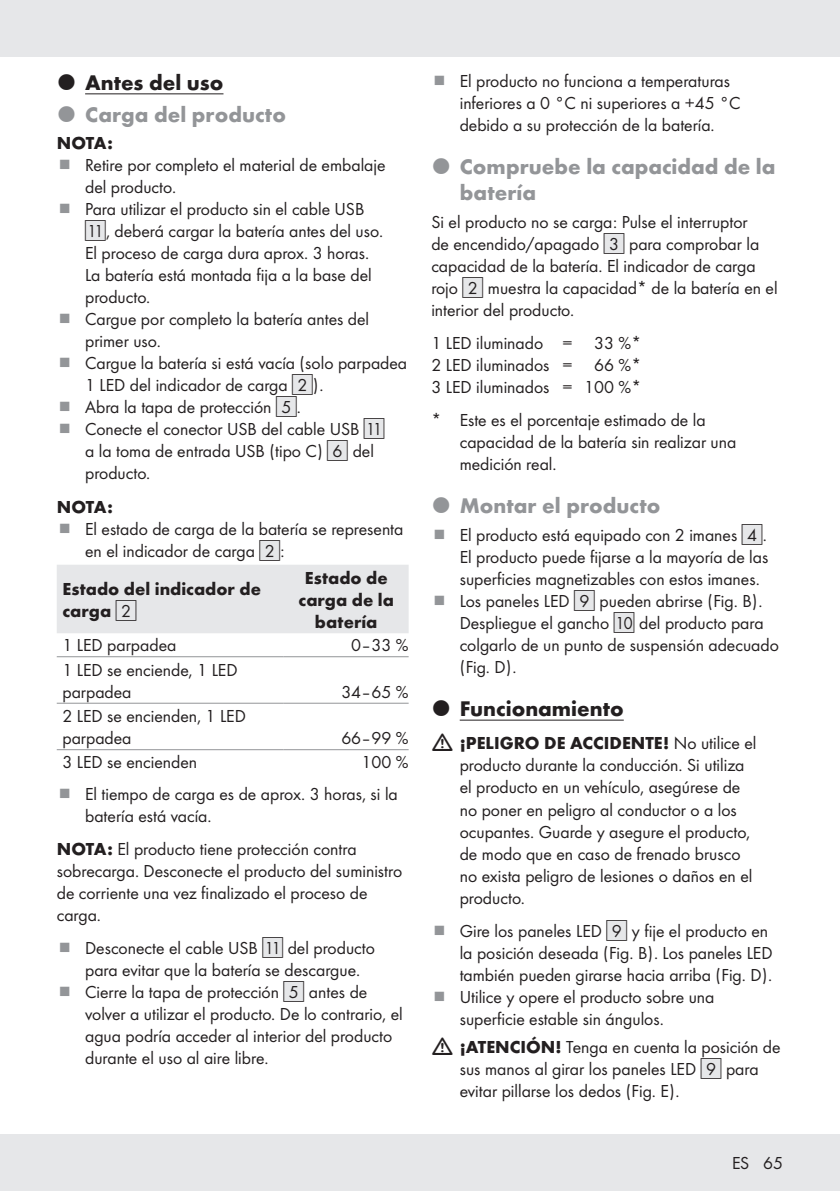
<style>
.page{position:relative;width:840px;height:1191px;background:#fff}
.page>*{position:absolute;margin:0;border:0;box-sizing:border-box;transform-origin:0 0}
.t1{font:700 22px/26px "Futura";color:#939598}
.t2{font:700 22px "Futura";color:#231f20}
.Body{font:18px/22px "Futura Boo";color:#231f20}
.Body_SB{font:18px/22px "Futura Boo";color:#231f20}
.Left__Table{font:18px/22px "Futura Boo";color:#231f20}
.Indent_SB{font:18px/22px "Futura Boo";color:#231f20}
.Headline__Table{font:700 18px/22px "Futura";color:#231f20}
.Body__Table{font:18px "Futura Boo";color:#231f20}
.Body-2{font:700 18px "Futura";color:#231f20}
.Body_SB-2{font:700 18px "Futura";color:#231f20}
.s1{font-family:"IMP Lidl Num Box";font-size:15.8px;color:#e6e7e9}
.s2{font-family:"IMP Lidl Num Box";font-size:15.8px}
.s3{font-family:"IMP Lidl Num Box";font-weight:400;font-size:15.8px;color:#e6e7e9}
.s4{font-family:"IMP Lidl Num Box";font-weight:400;font-size:15.8px}
.s5{font-family:"Futura";font-weight:700}
</style>
<div class="page">
<div style="left:0;top:1134px;width:839px;height:57px;background:#e6e7e9"></div>
<div style="left:0;top:0;width:839px;height:57px;background:#e6e7e9"></div>
<hr style="left:85px;top:93px;width:138px;height:1px;background:#231f20">
<div style="left:57px;top:565px;width:351px;height:68px;background:#e6e7e9"></div>
<hr style="left:57px;top:656px;width:226px;height:1px;background:#939598">
<hr style="left:283px;top:656px;width:125px;height:1px;background:#939598">
<hr style="left:57px;top:702px;width:226px;height:1px;background:#939598">
<hr style="left:283px;top:702px;width:125px;height:1px;background:#939598">
<hr style="left:57px;top:749px;width:226px;height:1px;background:#939598">
<hr style="left:283px;top:749px;width:125px;height:1px;background:#939598">
<hr style="left:459px;top:719px;width:164px;height:1px;background:#231f20">
<p class="t2" style="left:85px;top:66px;width:140px">Antes del uso</p>
<p class="t1" style="left:85px;top:99px;width:202px">Carga del producto</p>
<p class="Body-2" style="left:57px;top:130px;width:58px">NOTA:</p>
<p class="Body" style="left:85px;top:153px;width:302px">Retire por completo el material de embalaje del producto.</p>
<p class="Body" style="left:85px;top:197px;width:297px">Para utilizar el producto sin el cable USB <span class="s1">[</span><span class="s2">11]</span>, deberá cargar la batería antes del uso.<br>El proceso de carga dura aprox. 3 horas.<br>La batería está montada fija a la base del producto.</p>
<p class="Body" style="left:85px;top:307px;width:285px">Cargue por completo la batería antes del primer uso.</p>
<p class="Body" style="left:85px;top:351px;width:323px">Cargue la batería si está vacía (solo parpadea<br>1 LED del indicador de carga <span class="s1">[</span><span class="s2">2]</span>).</p>
<p class="Body" style="left:85px;top:395px;width:215px">Abra la tapa de protección <span class="s1">[</span><span class="s2">5]</span>.</p>
<p class="Body" style="left:85px;top:417px;width:301px">Conecte el conector USB del cable USB <span class="s1">[</span><span class="s2">11] </span>a la toma de entrada USB (tipo C) <span class="s1">[</span><span class="s2">6]</span> del producto.</p>
<p class="Body_SB-2" style="left:57px;top:493px;width:58px">NOTA:</p>
<p class="Body" style="left:85px;top:517px;width:319px">El estado de carga de la batería se representa en el indicador de carga <span class="s1">[</span><span class="s2">2]</span>:</p>
<p class="Headline__Table" style="left:62px;top:576px;width:200px">Estado del indicador de carga <span class="s3">[</span><span class="s4">2]</span></p>
<p class="Headline__Table" style="left:298px;top:565px;width:97px;text-align:center">Estado de carga de la batería</p>
<p class="Left__Table" style="left:62px;top:633px;width:115px">1 LED parpadea</p>
<p class="Body__Table" style="left:351px;top:632px;width:59px">0–33 %</p>
<p class="Left__Table" style="left:62px;top:657px;width:176px">1 LED se enciende, 1 LED parpadea</p>
<p class="Body__Table" style="left:341px;top:679px;width:69px">34–65 %</p>
<p class="Left__Table" style="left:62px;top:704px;width:185px">2 LED se encienden, 1 LED parpadea</p>
<p class="Body__Table" style="left:341px;top:725px;width:69px">66‒99 %</p>
<p class="Left__Table" style="left:62px;top:750px;width:136px">3 LED se encienden</p>
<p class="Body__Table" style="left:361px;top:750px;width:49px">100 %</p>
<p class="Body" style="left:85px;top:781px;width:314px">El tiempo de carga es de aprox. 3 horas, si la batería está vacía.</p>
<p class="Body_SB" style="left:57px;top:837px;width:347px"><span class="s5">NOTA:</span> El producto tiene protección contra sobrecarga. Desconecte el producto del suministro de corriente una vez finalizado el proceso de carga.</p>
<p class="Body" style="left:85px;top:936px;width:291px">Desconecte el cable USB <span class="s1">[</span><span class="s2">11]</span> del producto para evitar que la batería se descargue.</p>
<p class="Body" style="left:85px;top:980px;width:319px">Cierre la tapa de protección <span class="s1">[</span><span class="s2">5]</span> antes de volver a utilizar el producto. De lo contrario, el agua podría acceder al interior del producto durante el uso al aire libre.</p>
<p class="Body" style="left:459px;top:69px;width:282px">El producto no funciona a temperaturas inferiores a 0 °C ni superiores a +45 °C debido a su protección de la batería.</p>
<p class="t1" style="left:459px;top:152px;width:317px">Compruebe la capacidad de la batería</p>
<p class="Body" style="left:431px;top:210px;width:347px">Si el producto no se carga: Pulse el interruptor<br>de encendido/apagado <span class="s1">[</span><span class="s2">3]</span> para comprobar la capacidad de la batería. El indicador de carga rojo <span class="s1">[</span><span class="s2">2]</span> muestra la capacidad* de la batería en el interior del producto.</p>
<p class="Body_SB" style="left:431px;top:331px;width:211px">1 LED iluminado = 33 %*</p>
<p class="Body" style="left:431px;top:353px;width:211px">2 LED iluminados = 66 %*</p>
<p class="Body" style="left:431px;top:375px;width:211px">3 LED iluminados = 100 %*</p>
<p class="Indent_SB" style="left:459px;top:408px;width:278px;text-indent:-28px">* Este es el porcentaje estimado de la capacidad de la batería sin realizar una medición real.</p>
<p class="t1" style="left:459px;top:491px;width:202px">Montar el producto</p>
<p class="Body" style="left:459px;top:523px;width:310px">El producto está equipado con 2 imanes <span class="s1">[</span><span class="s2">4]</span>.<br>El producto puede fijarse a la mayoría de las superficies magnetizables con estos imanes.</p>
<p class="Body" style="left:459px;top:589px;width:320px">Los paneles LED <span class="s1">[</span><span class="s2">9]</span> pueden abrirse (Fig. B).<br>Despliegue el gancho <span class="s1">[</span><span class="s2">10]</span> del producto para colgarlo de un punto de suspensión adecuado (Fig. D).</p>
<p class="t2" style="left:459px;top:692px;width:165px">Funcionamiento</p>
<p class="Body" style="left:459px;top:731px;width:298px"><span class="s5">¡PELIGRO DE ACCIDENTE!</span> No utilice el producto durante la conducción. Si utiliza el producto en un vehículo, asegúrese de no poner en peligro al conductor o a los ocupantes. Guarde y asegure el producto, de modo que en caso de frenado brusco no exista peligro de lesiones o daños en el producto.</p>
<p class="Body" style="left:459px;top:919px;width:314px">Gire los paneles LED <span class="s1">[</span><span class="s2">9]</span> y fije el producto en la posición deseada (Fig. B). Los paneles LED también pueden girarse hacia arriba (Fig. D).</p>
<p class="Body" style="left:459px;top:985px;width:256px">Utilice y opere el producto sobre una superficie estable sin ángulos.</p>
<p class="Body" style="left:459px;top:1034px;width:322px"><span class="s5">¡ATENCIÓN!</span> Tenga en cuenta la posición de sus manos al girar los paneles LED <span class="s1">[</span><span class="s2">9]</span> para evitar pillarse los dedos (Fig. E).</p>
<p class="Body" style="left:731px;top:1151px;width:53px">ES 65</p>
</div>
